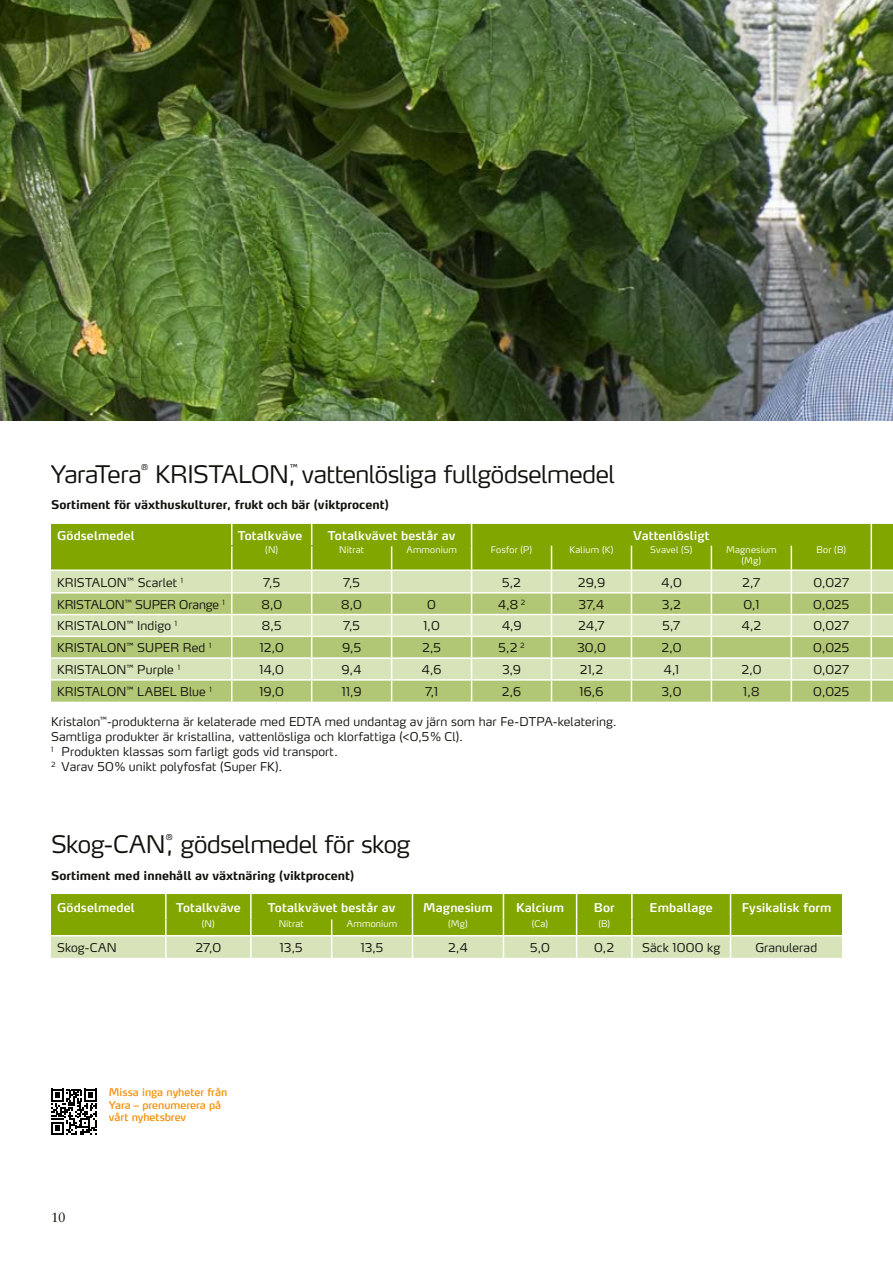
<style>
.page{position:relative;width:893px;height:1263px;background:#fff}
.page>*{position:absolute;margin:0;border:0;box-sizing:border-box;transform-origin:0 0}
.Urubb{font:300 24px "Yara Max LF";letter-spacing:-.02em;color:#12120d}
.t1{font:13.5px "Sabon";color:#12120d}
.Tabell{font:300 12px "Yara Max LF";letter-spacing:.01em;color:#12120d}
.Fakt_text{font:300 12px "Yara Max LF";letter-spacing:.01em;color:#12120d}
.Tabell_heading{font:600 12px "Yara Max LF";letter-spacing:.01em;color:#fff}
.Tabell_mellis{font:700 12px "Yara Max LF";color:#12120d}
.Tabell-2{font:300 12px "Yara Max LF";letter-spacing:-.01em;color:#12120d}
.Mellis_Dark_green{font:10.5px/12.6px "Yara Max LF";color:#f48e00}
.Tabell_heading_small{font:300 9px/10.8px "Yara Max LF";letter-spacing:.02em;color:#fff;text-align:center}
.Urubb-2{font:300 7.8px "Yara Max LF";color:#12120d}
</style>
<div class="page">
<svg style="left:51px;top:524px;width:842px;height:178px;background:#b7cb77"></svg>
<hr style="left:870px;top:546px;width:2px;height:23px;background:#fff">
<hr style="left:870px;top:571px;width:2px;height:21px;background:#fff">
<hr style="left:870px;top:593px;width:2px;height:21px;background:#fff">
<hr style="left:870px;top:615px;width:2px;height:21px;background:#fff">
<hr style="left:870px;top:637px;width:2px;height:20px;background:#fff">
<hr style="left:870px;top:659px;width:2px;height:20px;background:#fff">
<hr style="left:870px;top:681px;width:2px;height:21px;background:#fff">
<hr style="left:51px;top:545px;width:181px;height:1px;background:#81a600">
<hr style="left:232px;top:545px;width:80px;height:1px;background:#81a600">
<hr style="left:312px;top:545px;width:80px;height:1px;background:#81a600">
<hr style="left:392px;top:545px;width:79px;height:1px;background:#81a600">
<svg style="left:51px;top:894px;width:791px;height:64px;background:#a2bd46"></svg>
<img style="left:0;top:0;width:893px;height:421px">
<svg style="left:51px;top:1089px;width:46px;height:46px"></svg>
<p class="Urubb" style="left:51px;top:459px;width:92px">YaraTera</p>
<p class="Urubb-2" style="left:141px;top:462px;width:8px">®</p>
<p class="Urubb" style="left:155px;top:459px;width:461px">KRISTALON, vattenlösliga fullgödselmedel</p>
<p class="Urubb-2" style="left:290px;top:462px;width:9px">™</p>
<p class="Tabell_mellis" style="left:51px;top:497px;width:339px">Sortiment för växthuskulturer, frukt och bär (viktprocent)</p>
<p class="Tabell_heading" style="left:57px;top:528px;width:79px">Gödselmedel</p>
<p class="Tabell_heading" style="left:238px;top:528px;width:66px">Totalkväve</p>
<p class="Tabell_heading" style="left:328px;top:528px;width:129px">Totalkvävet består av</p>
<p class="Tabell_heading" style="left:633px;top:528px;width:78px">Vattenlösligt</p>
<p class="Tabell_heading_small" style="left:265px;top:545px;width:14px">(N)</p>
<p class="Tabell_heading_small" style="left:339px;top:545px;width:27px">Nitrat</p>
<p class="Tabell_heading_small" style="left:406px;top:545px;width:52px">Ammonium</p>
<p class="Tabell_heading_small" style="left:491px;top:545px;width:43px">Fosfor (P)</p>
<p class="Tabell_heading_small" style="left:570px;top:545px;width:45px">Kalium (K)</p>
<p class="Tabell_heading_small" style="left:650px;top:545px;width:44px">Svavel (S)</p>
<p class="Tabell_heading_small" style="left:726px;top:545px;width:52px">Magnesium (Mg)</p>
<p class="Tabell_heading_small" style="left:816px;top:545px;width:31px">Bor (B)</p>
<p class="Tabell" style="left:57px;top:575px;width:128px">KRISTALON<sup>™</sup> Scarlet <sup>1</sup></p>
<p class="Tabell" style="left:263px;top:575px;width:18px">7,5</p>
<p class="Tabell" style="left:343px;top:575px;width:18px">7,5</p>
<p class="Tabell" style="left:502px;top:575px;width:20px">5,2</p>
<p class="Tabell" style="left:578px;top:575px;width:29px">29,9</p>
<p class="Tabell" style="left:661px;top:575px;width:22px">4,0</p>
<p class="Tabell" style="left:742px;top:575px;width:20px">2,7</p>
<p class="Tabell" style="left:813px;top:575px;width:37px">0,027</p>
<p class="Tabell-2" style="left:57px;top:597px;width:169px">KRISTALON<sup>™</sup> SUPER Orange <sup>1</sup></p>
<p class="Tabell" style="left:261px;top:597px;width:22px">8,0</p>
<p class="Tabell" style="left:341px;top:597px;width:22px">8,0</p>
<p class="Tabell" style="left:427px;top:597px;width:10px">0</p>
<p class="Tabell" style="left:498px;top:597px;width:29px">4,8 <sup>2</sup></p>
<p class="Tabell" style="left:579px;top:597px;width:27px">37,4</p>
<p class="Tabell" style="left:662px;top:597px;width:21px">3,2</p>
<p class="Tabell" style="left:743px;top:597px;width:18px">0,1</p>
<p class="Tabell" style="left:813px;top:597px;width:38px">0,025</p>
<p class="Tabell" style="left:57px;top:618px;width:122px">KRISTALON<sup>™</sup> Indigo <sup>1</sup></p>
<p class="Tabell" style="left:262px;top:618px;width:21px">8,5</p>
<p class="Tabell" style="left:343px;top:618px;width:18px">7,5</p>
<p class="Tabell" style="left:423px;top:618px;width:18px">1,0</p>
<p class="Tabell" style="left:502px;top:618px;width:21px">4,9</p>
<p class="Tabell" style="left:578px;top:618px;width:28px">24,7</p>
<p class="Tabell" style="left:662px;top:618px;width:19px">5,7</p>
<p class="Tabell" style="left:741px;top:618px;width:21px">4,2</p>
<p class="Tabell" style="left:813px;top:618px;width:37px">0,027</p>
<p class="Tabell" style="left:57px;top:640px;width:156px">KRISTALON<sup>™</sup> SUPER Red <sup>1</sup></p>
<p class="Tabell" style="left:260px;top:640px;width:26px">12,0</p>
<p class="Tabell" style="left:342px;top:640px;width:21px">9,5</p>
<p class="Tabell" style="left:422px;top:640px;width:20px">2,5</p>
<p class="Tabell" style="left:499px;top:640px;width:28px">5,2 <sup>2</sup></p>
<p class="Tabell" style="left:577px;top:640px;width:30px">30,0</p>
<p class="Tabell" style="left:661px;top:640px;width:22px">2,0</p>
<p class="Tabell" style="left:813px;top:640px;width:38px">0,025</p>
<p class="Tabell" style="left:57px;top:662px;width:125px">KRISTALON<sup>™</sup> Purple <sup>1</sup></p>
<p class="Tabell" style="left:259px;top:662px;width:26px">14,0</p>
<p class="Tabell" style="left:342px;top:662px;width:22px">9,4</p>
<p class="Tabell" style="left:422px;top:662px;width:22px">4,6</p>
<p class="Tabell" style="left:502px;top:662px;width:21px">3,9</p>
<p class="Tabell" style="left:580px;top:662px;width:25px">21,2</p>
<p class="Tabell" style="left:663px;top:662px;width:17px">4,1</p>
<p class="Tabell" style="left:741px;top:662px;width:22px">2,0</p>
<p class="Tabell" style="left:813px;top:662px;width:37px">0,027</p>
<p class="Tabell" style="left:57px;top:684px;width:156px">KRISTALON<sup>™</sup> LABEL Blue <sup>1</sup></p>
<p class="Tabell" style="left:260px;top:684px;width:26px">19,0</p>
<p class="Tabell" style="left:342px;top:684px;width:21px">11,9</p>
<p class="Tabell" style="left:425px;top:684px;width:15px">7,1</p>
<p class="Tabell" style="left:502px;top:684px;width:21px">2,6</p>
<p class="Tabell" style="left:580px;top:684px;width:25px">16,6</p>
<p class="Tabell" style="left:661px;top:684px;width:21px">3,0</p>
<p class="Tabell" style="left:743px;top:684px;width:18px">1,8</p>
<p class="Tabell" style="left:813px;top:684px;width:38px">0,025</p>
<p class="Fakt_text" style="left:51px;top:714px;width:567px">Kristalon<sup>™</sup>-produkterna är kelaterade med EDTA med undantag av järn som har Fe-DTPA-kelatering.</p>
<p class="Fakt_text" style="left:51px;top:729px;width:414px">Samtliga produkter är kristallina, vattenlösliga och klorfattiga (&lt;0,5% Cl).</p>
<p class="Fakt_text" style="left:51px;top:744px;width:288px"><sup>1</sup> Produkten klassas som farligt gods vid transport.</p>
<p class="Fakt_text" style="left:51px;top:759px;width:233px"><sup>2</sup> Varav 50% unikt polyfosfat (Super FK).</p>
<p class="Urubb-2" style="left:166px;top:832px;width:8px">®</p>
<p class="Tabell_mellis" style="left:51px;top:867px;width:305px">Sortiment med innehåll av växtnäring (viktprocent)</p>
<p class="Tabell_heading" style="left:57px;top:900px;width:79px">Gödselmedel</p>
<p class="Tabell_heading" style="left:176px;top:900px;width:66px">Totalkväve</p>
<p class="Tabell_heading" style="left:268px;top:900px;width:129px">Totalkvävet består av</p>
<p class="Tabell_heading" style="left:423px;top:900px;width:71px">Magnesium</p>
<p class="Tabell_heading" style="left:516px;top:900px;width:49px">Kalcium</p>
<p class="Tabell_heading" style="left:594px;top:900px;width:22px">Bor</p>
<p class="Tabell_heading" style="left:650px;top:900px;width:65px">Emballage</p>
<p class="Tabell_heading" style="left:742px;top:900px;width:91px">Fysikalisk form</p>
<p class="Tabell_heading_small" style="left:202px;top:918px;width:14px">(N)</p>
<p class="Tabell_heading_small" style="left:279px;top:918px;width:27px">Nitrat</p>
<p class="Tabell_heading_small" style="left:347px;top:918px;width:52px">Ammonium</p>
<p class="Tabell_heading_small" style="left:448px;top:918px;width:21px">(Mg)</p>
<p class="Tabell_heading_small" style="left:532px;top:918px;width:18px">(Ca)</p>
<p class="Tabell_heading_small" style="left:598px;top:918px;width:13px">(B)</p>
<p class="Tabell" style="left:57px;top:940px;width:61px">Skog-CAN</p>
<p class="Tabell" style="left:195px;top:940px;width:27px">27,0</p>
<p class="Tabell" style="left:280px;top:940px;width:24px">13,5</p>
<p class="Tabell" style="left:361px;top:940px;width:24px">13,5</p>
<p class="Tabell" style="left:448px;top:940px;width:21px">2,4</p>
<p class="Tabell" style="left:530px;top:940px;width:21px">5,0</p>
<p class="Tabell" style="left:594px;top:940px;width:22px">0,2</p>
<p class="Tabell" style="left:642px;top:940px;width:80px">Säck 1000 kg</p>
<p class="Tabell" style="left:755px;top:940px;width:63px">Granulerad</p>
<p class="Urubb" style="left:51px;top:829px;width:361px">Skog-CAN, gödselmedel för skog</p>
<p class="t1" style="left:51px;top:1209px;width:16px">10</p>
<p class="Mellis_Dark_green" style="left:109px;top:1086px;width:120px">Missa inga nyheter från<br>Yara – prenumerera på vårt nyhetsbrev</p>
</div>
